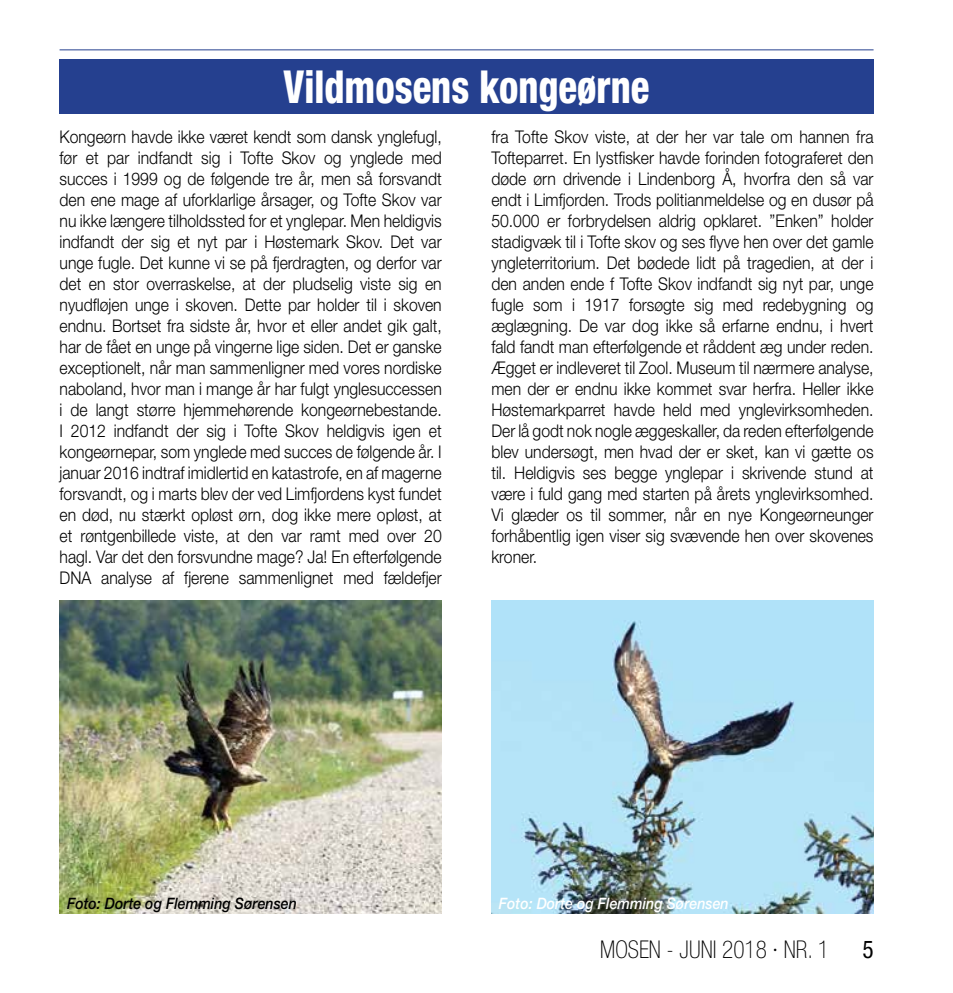
<style>
.page{position:relative;width:953px;height:993px;background:#fff}
.page>*{position:absolute;margin:0;border:0;box-sizing:border-box;transform-origin:0 0}
.t1{font:800 condensed 45.5px "Helvetica Neue";color:#fff;scale:.85 1}
.t2{font:100 condensed 24.5px "Helvetica Neue";color:#000;scale:.95 1}
.t3{font:condensed 24.5px "Helvetica Neue";color:#000;scale:.95 1}
.t4{font:300 17.5px/21px "Helvetica Neue";color:#000;text-align:justify;scale:.9 1}
.t5{font:italic 500 15.75px "Helvetica Neue";color:#000;scale:.9 1}
.t6{font:italic 500 15.75px "Helvetica Neue";color:#fff;scale:.9 1}
</style>
<div class="page">
<hr style="left:60px;top:50px;width:813px;height:1px;background:#25408f">
<div style="left:60px;top:60px;width:813px;height:54px;background:#25408f"></div>
<img style="left:60px;top:600px;width:381px;height:313px">
<img style="left:491px;top:600px;width:382px;height:313px">
<h1 class="t1" style="left:283px;top:58px;width:432px">Vildmosens kongeørne</h1>
<p class="t4" style="left:60px;top:126px;width:426px">Kongeørn havde ikke været kendt som dansk ynglefugl, før et par indfandt sig i Tofte Skov og ynglede med succes i 1999 og de følgende tre år, men så forsvandt den ene mage af uforklarlige årsager, og Tofte Skov var nu ikke længere tilholdssted for et ynglepar. Men heldigvis indfandt der sig et nyt par i Høstemark Skov. Det var unge fugle. Det kunne vi se på fjerdragten, og derfor var det en stor overraskelse, at der pludselig viste sig en nyudfløjen unge i skoven. Dette par holder til i skoven endnu. Bortset fra sidste år, hvor et eller andet gik galt, har de fået en unge på vingerne lige siden. Det er ganske exceptionelt, når man sammenligner med vores nordiske naboland, hvor man i mange år har fulgt ynglesuccessen i de langt større hjemmehørende kongeørnebestande.<br>I 2012 indfandt der sig i Tofte Skov heldigvis igen et kongeørnepar, som ynglede med succes de følgende år. I januar 2016 indtraf imidlertid en katastrofe, en af magerne forsvandt, og i marts blev der ved Limfjordens kyst fundet en død, nu stærkt opløst ørn, dog ikke mere opløst, at et røntgenbillede viste, at den var ramt med over 20 hagl. Var det den forsvundne mage? Ja! En efterfølgende DNA analyse af fjerene sammenlignet med fældefjer</p>
<p class="t4" style="left:491px;top:126px;width:426px">fra Tofte Skov viste, at der her var tale om hannen fra Tofteparret. En lystfisker havde forinden fotograferet den døde ørn drivende i Lindenborg Å, hvorfra den så var endt i Limfjorden. Trods politianmeldelse og en dusør på 50.000 er forbrydelsen aldrig opklaret. ”Enken” holder stadigvæk til i Tofte skov og ses flyve hen over det gamle yngleterritorium. Det bødede lidt på tragedien, at der i den anden ende f Tofte Skov indfandt sig nyt par, unge fugle som i 1917 forsøgte sig med redebygning og æglægning. De var dog ikke så erfarne endnu, i hvert fald fandt man efterfølgende et råddent æg under reden.<br>Ægget er indleveret til Zool. Museum til nærmere analyse, men der er endnu ikke kommet svar herfra. Heller ikke Høstemarkparret havde held med ynglevirksomheden.<br>Der lå godt nok nogle æggeskaller, da reden efterfølgende blev undersøgt, men hvad der er sket, kan vi gætte os til. Heldigvis ses begge ynglepar i skrivende stund at være i fuld gang med starten på årets ynglevirksomhed.<br>Vi glæder os til sommer, når en nye Kongeørneunger forhåbentlig igen viser sig svævende hen over skovenes kroner.</p>
<p class="t5" style="left:67px;top:893px;width:257px">Foto: Dorte og Flemming Sørensen</p>
<p class="t6" style="left:499px;top:893px;width:257px">Foto: Dorte og Flemming Sørensen</p>
<h2 class="t2" style="left:600px;top:935px;width:242px">MOSEN - JUNI 2018 · NR. 1</h2>
<h2 class="t3" style="left:862px;top:935px;width:13px">5</h2>
</div>
